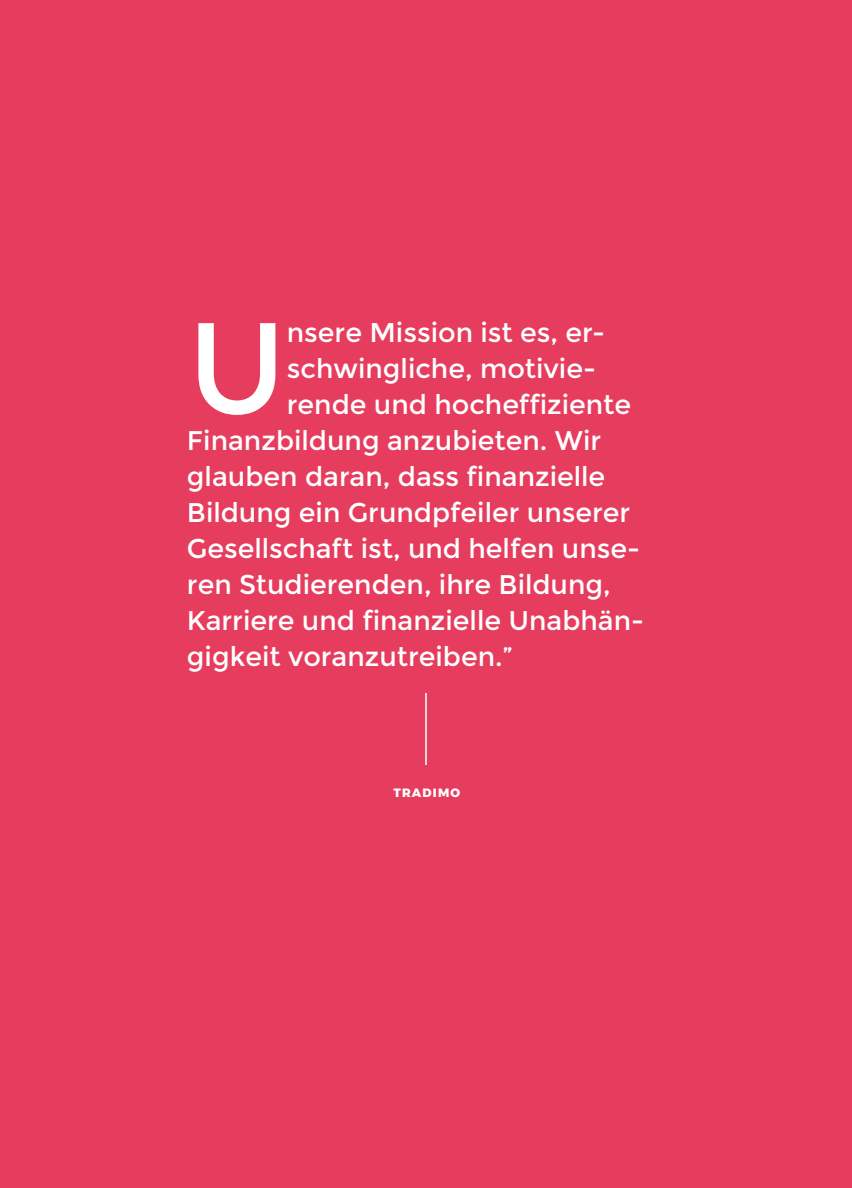
<style>
.page{position:relative;width:852px;height:1188px;background:#e63d5f}
.page>*{position:absolute;margin:0;border:0;box-sizing:border-box;transform-origin:0 0}
.t1{font:130.05px "Montserrat";color:#fff}
.t2{font:27px "Montserrat";color:#fff}
.t3{font:800 12px "Montserrat";letter-spacing:.1em;color:#fff}
</style>
<div class="page">
<hr style="left:425px;top:693px;width:2px;height:72px;background:#fff">
<h1 class="t1" style="left:187px;top:293px;width:101px">U</h1>
<p class="t2" style="left:287px;top:317px;width:320px">nsere Mission ist es, er-</p>
<p class="t2" style="left:287px;top:353px;width:311px">schwingliche, motivie-</p>
<p class="t2" style="left:287px;top:389px;width:346px">rende und hocheffiziente</p>
<p class="t2" style="left:187px;top:425px;width:416px">Finanzbildung anzubieten. Wir</p>
<p class="t2" style="left:187px;top:461px;width:420px">glauben daran, dass finanzielle</p>
<p class="t2" style="left:187px;top:497px;width:445px">Bildung ein Grundpfeiler unserer</p>
<p class="t2" style="left:187px;top:533px;width:455px">Gesellschaft ist, und helfen unse-</p>
<p class="t2" style="left:187px;top:569px;width:425px">ren Studierenden, ihre Bildung,</p>
<p class="t2" style="left:187px;top:605px;width:459px">Karriere und finanzielle Unabhän-</p>
<p class="t2" style="left:187px;top:641px;width:327px">gigkeit voranzutreiben.”</p>
<p class="t3" style="left:393px;top:782px;width:68px">TRADIMO</p>
</div>
